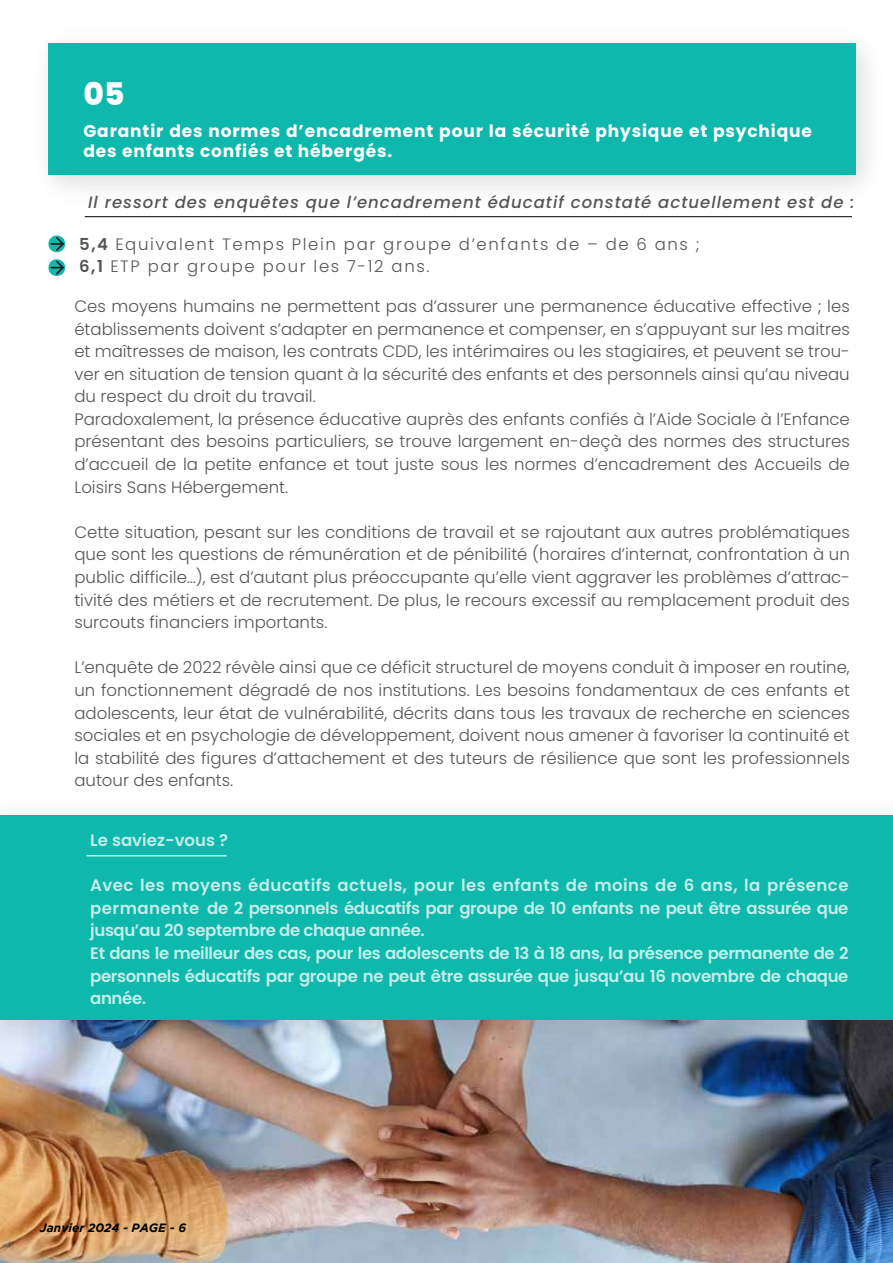
<style>
.page{position:relative;width:893px;height:1263px;background:#fff}
.page>*{position:absolute;margin:0;border:0;box-sizing:border-box;transform-origin:0 0}
.t1{font:800 31.2px "Poppins";color:#fff}
.t2{font:700 17.1px/20.4px "Poppins";letter-spacing:.05em;color:#fff}
.t3{font:300 16.5px/22.6px "Poppins";color:rgb(28 28 27/.75);text-align:justify}
.t4{font:600 16.5px/22.6px "Poppins";letter-spacing:-.025em;color:rgb(255 255 255/.75)}
.t5{font:300 16.5px "Poppins";letter-spacing:.1em;color:rgb(28 28 27/.75)}
.t6{font:italic 500 16.5px "Poppins";letter-spacing:.06em;color:rgb(28 28 27/.75)}
.t7{font:600 16.5px "Poppins";color:rgb(255 255 255/.75)}
.t8{font:italic 700 12px "Gotham";color:#000}
.s1{font-weight:600}
</style>
<div class="page">
<img style="left:0;top:1075px;width:893px;height:188px">
<img style="left:0;top:814px;width:893px;height:261px">
<div style="left:0;top:816px;width:893px;height:204px;background:#0fb8ac"></div>
<hr style="left:87px;top:855px;width:139px;height:1px;background:#fff">
<img style="left:48px;top:43px;width:820px;height:146px">
<div style="left:49px;top:44px;width:806px;height:131px;background:#0fb8ac"></div>
<hr style="left:85px;top:216px;width:767px;height:1px;background:#1c1c1b">
<svg style="left:48px;top:235px;width:18px;height:41px"></svg>
<h1 class="t1" style="left:83px;top:76px;width:42px">05</h1>
<p class="t2" style="left:83px;top:120px;width:730px">Garantir des normes d’encadrement pour la sécurité physique et psychique des enfants confiés et hébergés.</p>
<p class="t6" style="left:88px;top:193px;width:768px">Il ressort des enquêtes que l’encadrement éducatif constaté actuellement est de :</p>
<p class="t5" style="left:52px;top:234px;width:649px"><span class="s1">- 5,4</span> Equivalent Temps Plein par groupe d’enfants de – de 6 ans ;</p>
<p class="t5" style="left:52px;top:257px;width:379px"><span class="s1">- 6,1</span> ETP par groupe pour les 7-12 ans.</p>
<p class="t3" style="left:74px;top:295px;width:777px;text-align:left">Ces moyens humains ne permettent pas d’assurer une permanence éducative effective ; les établissements doivent s’adapter en permanence et compenser, en s’appuyant sur les maitres et maîtresses de maison, les contrats CDD, les intérimaires ou les stagiaires, et peuvent se trou&shy;ver en situation de tension quant à la sécurité des enfants et des personnels ainsi qu’au niveau du respect du droit du travail.<br>Paradoxalement, la présence éducative auprès des enfants confiés à l’Aide Sociale à l’Enfance présentant des besoins particuliers, se trouve largement en-deçà des normes des structures d’accueil de la petite enfance et tout juste sous les normes d’encadrement des Accueils de Loisirs Sans Hébergement.</p>
<p class="t3" style="left:74px;top:521px;width:777px">Cette situation, pesant sur les conditions de travail et se rajoutant aux autres problématiques que sont les questions de rémunération et de pénibilité (horaires d’internat, confrontation à un public difficile…), est d’autant plus préoccupante qu’elle vient aggraver les problèmes d’attrac&shy;tivité des métiers et de recrutement. De plus, le recours excessif au remplacement produit des surcouts financiers importants.</p>
<p class="t3" style="left:74px;top:656px;width:777px">L’enquête de 2022 révèle ainsi que ce déficit structurel de moyens conduit à imposer en routine, un fonctionnement dégradé de nos institutions. Les besoins fondamentaux de ces enfants et adolescents, leur état de vulnérabilité, décrits dans tous les travaux de recherche en sciences sociales et en psychologie de développement, doivent nous amener à favoriser la continuité et la stabilité des figures d’attachement et des tuteurs de résilience que sont les professionnels autour des enfants.</p>
<p class="t7" style="left:90px;top:831px;width:139px">Le saviez-vous ?</p>
<p class="t4" style="left:90px;top:874px;width:760px">Avec les moyens éducatifs actuels, pour les enfants de moins de 6 ans, la présence permanente de 2 personnels éducatifs par groupe de 10 enfants ne peut être assurée que jusqu’au 20 septembre de chaque année.<br>Et dans le meilleur des cas, pour les adolescents de 13 à 18 ans, la présence permanente de 2 personnels éducatifs par groupe ne peut être assurée que jusqu’au 16 novembre de chaque année.</p>
<p class="t8" style="left:40px;top:1220px;width:148px">Janvier 2024 - PAGE - 6</p>
</div>
